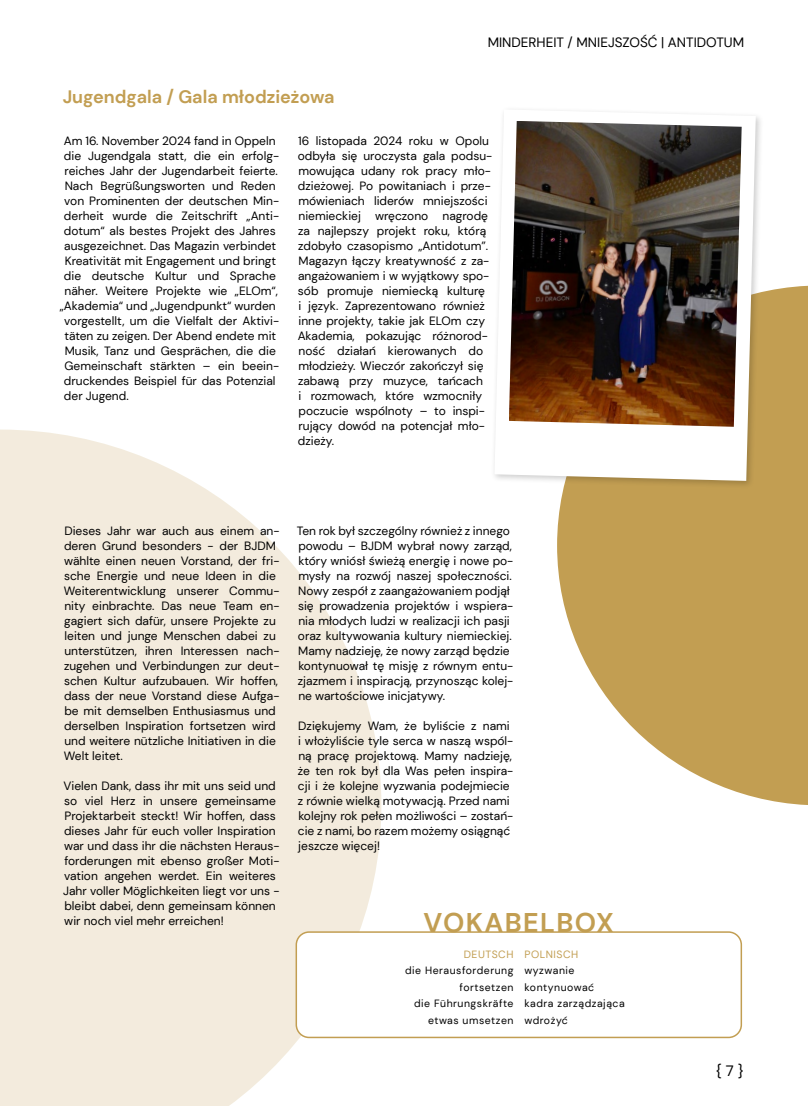
<style>
.page{position:relative;width:808px;height:1106px;background:#fff}
.page>*{position:absolute;margin:0;border:0;box-sizing:border-box;transform-origin:0 0}
.t1{font:700 27px "DM Sans";letter-spacing:.05em;color:#c29e52}
.t2{font:700 18px "DM Sans";color:#c29e52}
.t3{font:15px "DM Sans";color:#000}
.t4{font:13.5px "DM Sans";color:#000}
.t5{font:12px/15px "DM Sans";color:#000}
.t6{font:10.5px/16.5px "DM Sans";letter-spacing:.05em;color:#000;text-align:right}
.t7{font:10.5px "DM Sans";letter-spacing:.05em;color:#c29e52}
</style>
<div class="page">
<svg style="left:557px;top:285px;width:251px;height:520px;fill:#c29e52"></svg>
<svg style="left:0;top:429px;width:381px;height:677px;fill:#f3ebdd"></svg>
<div style="left:296px;top:932px;width:445px;height:105px;background:#fff;border-radius:13px"></div>
<div style="left:296px;top:931px;width:446px;height:107px;border:2px solid #c29e52;border-radius:13px"></div>
<div style="left:491px;top:106px;width:273px;height:383px;background:#000;opacity:.2"></div>
<svg style="left:494px;top:109px;width:262px;height:372px"></svg>
<img style="left:509px;top:121px;width:233px;height:306px">
<p class="t4" style="left:488px;top:34px;width:258px">MINDERHEIT / MNIEJSZOŚĆ | ANTIDOTUM</p>
<h2 class="t2" style="left:63px;top:85px;width:273px">Jugendgala / Gala młodzieżowa</h2>
<p class="t5" style="left:64px;top:133px;width:213px">Am 16. November 2024 fand in Oppeln</p>
<p class="t5" style="left:64px;top:148px;width:217px">die Jugendgala statt, die ein erfolg-</p>
<p class="t5" style="left:65px;top:163px;width:215px">reiches Jahr der Jugendarbeit feierte.</p>
<p class="t5" style="left:65px;top:178px;width:212px">Nach Begrüßungsworten und Reden</p>
<p class="t5" style="left:64px;top:193px;width:216px">von Prominenten der deutschen Min-</p>
<p class="t5" style="left:64px;top:208px;width:217px">derheit wurde die Zeitschrift „Anti-</p>
<p class="t5" style="left:64px;top:223px;width:213px">dotum“ als bestes Projekt des Jahres</p>
<p class="t5" style="left:64px;top:238px;width:214px">ausgezeichnet. Das Magazin verbindet</p>
<p class="t5" style="left:65px;top:253px;width:213px">Kreativität mit Engagement und bringt</p>
<p class="t5" style="left:64px;top:268px;width:213px">die deutsche Kultur und Sprache</p>
<p class="t5" style="left:65px;top:283px;width:215px">näher. Weitere Projekte wie „ELOm“,</p>
<p class="t5" style="left:60px;top:298px;width:217px">„Akademia“ und „Jugendpunkt“ wurden</p>
<p class="t5" style="left:64px;top:313px;width:216px">vorgestellt, um die Vielfalt der Aktivi-</p>
<p class="t5" style="left:64px;top:328px;width:213px">täten zu zeigen. Der Abend endete mit</p>
<p class="t5" style="left:65px;top:343px;width:213px">Musik, Tanz und Gesprächen, die die</p>
<p class="t5" style="left:64px;top:358px;width:216px">Gemeinschaft stärkten – ein beein-</p>
<p class="t5" style="left:64px;top:373px;width:213px">druckendes Beispiel für das Potenzial</p>
<p class="t5" style="left:64px;top:388px;width:66px">der Jugend.</p>
<p class="t5" style="left:298px;top:133px;width:196px">16 listopada 2024 roku w Opolu odbyła się uroczysta gala podsu&shy;mowująca udany rok pracy mło&shy;dzieżowej. Po powitaniach i prze&shy;mówieniach liderów mniejszości niemieckiej wręczono nagrodę za najlepszy projekt roku, którą zdobyło czasopismo „Antidotum”.<br>Magazyn łączy kreatywność z za&shy;angażowaniem i w wyjątkowy spo&shy;sób promuje niemiecką kulturę<br>i język. Zaprezentowano również inne projekty, takie jak ELOm czy<br>Akademia, pokazując różnorod&shy;ność działań kierowanych do młodzieży. Wieczór zakończył się zabawą przy muzyce, tańcach<br>i rozmowach, które wzmocniły poczucie wspólnoty – to inspi&shy;rujący dowód na potencjał mło&shy;dzieży.</p>
<p class="t5" style="left:64px;top:523px;width:217px">Dieses Jahr war auch aus einem an&shy;deren Grund besonders - der BJDM wählte einen neuen Vorstand, der fri&shy;sche Energie und neue Ideen in die Weiterentwicklung unserer Commu&shy;nity einbrachte. Das neue Team en&shy;gagiert sich dafür, unsere Projekte zu leiten und junge Menschen dabei zu unterstützen, ihren Interessen nach&shy;zugehen und Verbindungen zur deut&shy;schen Kultur aufzubauen. Wir hoffen, dass der neue Vorstand diese Aufga&shy;be mit demselben Enthusiasmus und derselben Inspiration fortsetzen wird und weitere nützliche Initiativen in die Welt leitet.</p>
<p class="t5" style="left:63px;top:778px;width:218px">Vielen Dank, dass ihr mit uns seid und so viel Herz in unsere gemeinsame Projektarbeit steckt! Wir hoffen, dass dieses Jahr für euch voller Inspiration war und dass ihr die nächsten Heraus&shy;forderungen mit ebenso großer Moti&shy;vation angehen werdet. Ein weiteres Jahr voller Möglichkeiten liegt vor uns - bleibt dabei, denn gemeinsam können wir noch viel mehr erreichen!</p>
<p class="t5" style="left:297px;top:523px;width:218px">Ten rok był szczególny również z innego powodu – BJDM wybrał nowy zarząd, który wniósł świeżą energię i nowe po&shy;mysły na rozwój naszej społeczności.<br>Nowy zespół z zaangażowaniem podjął się prowadzenia projektów i wspiera&shy;nia młodych ludzi w realizacji ich pasji oraz kultywowania kultury niemieckiej.<br>Mamy nadzieję, że nowy zarząd będzie kontynuował tę misję z równym entu&shy;zjazmem i inspiracją, przynosząc kolej&shy;ne wartościowe inicjatywy.</p>
<p class="t5" style="left:298px;top:718px;width:217px">Dziękujemy Wam, że byliście z nami i włożyliście tyle serca w naszą wspól&shy;ną pracę projektową. Mamy nadzieję, że ten rok był dla Was pełen inspira&shy;cji i że kolejne wyzwania podejmiecie z równie wielką motywacją. Przed nami kolejny rok pełen możliwości – zostań&shy;cie z nami, bo razem możemy osiągnąć jeszcze więcej!</p>
<h1 class="t1" style="left:424px;top:906px;width:192px">VOKABELBOX</h1>
<p class="t7" style="left:464px;top:947px;width:51px">DEUTSCH</p>
<p class="t6" style="left:405px;top:962px;width:110px">die Herausforderung fortsetzen<br>die Führungskräfte etwas umsetzen</p>
<p class="t7" style="left:524px;top:947px;width:55px">POLNISCH</p>
<p class="t6" style="left:524px;top:962px;width:102px;text-align:left">wyzwanie kontynuować kadra zarządzająca wdrożyć</p>
<p class="t3" style="left:715px;top:1061px;width:30px">{ 7 }</p>
</div>
